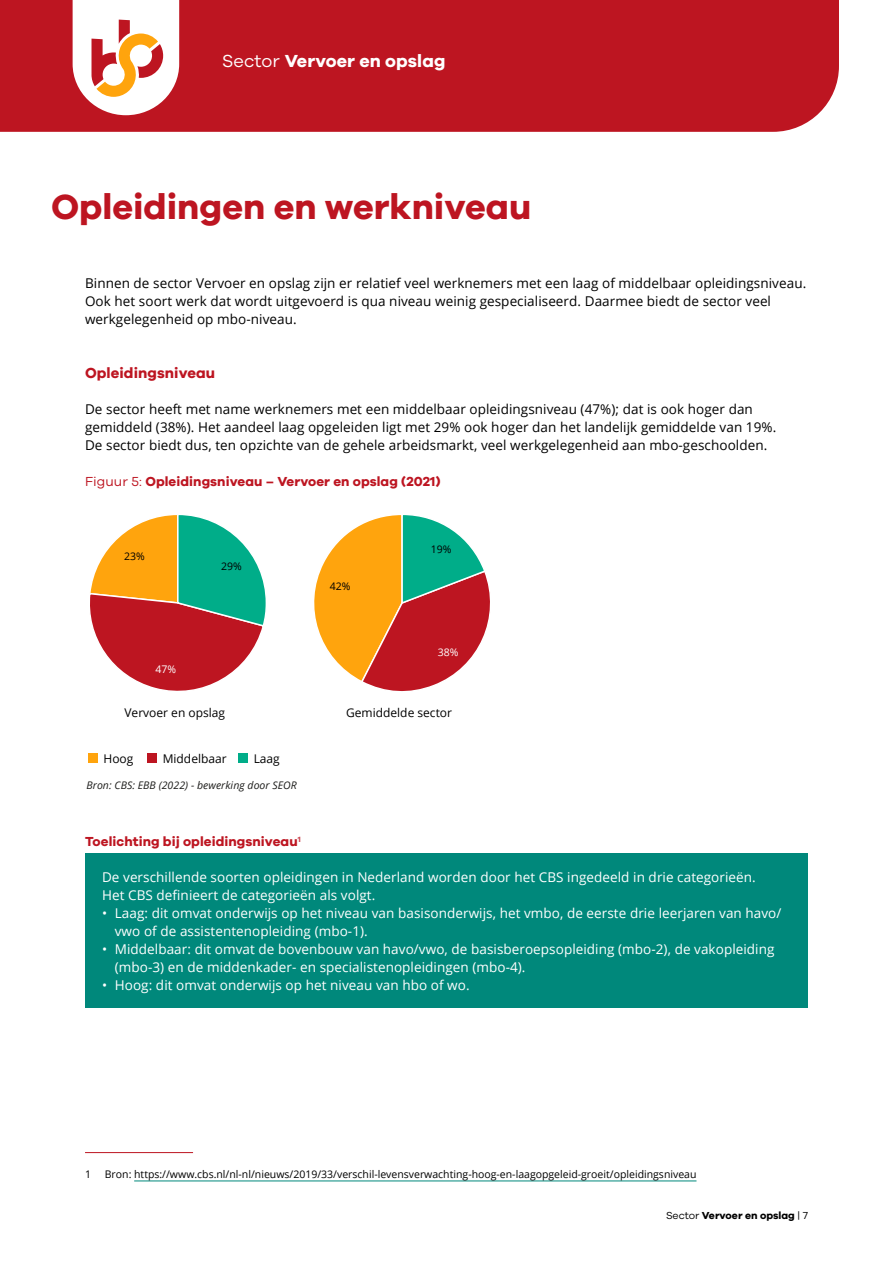
<style>
.page{position:relative;width:893px;height:1263px;background:#fff}
.page>*{position:absolute;margin:0;border:0;box-sizing:border-box;transform-origin:0 0}
.H2_HOOFDSTUKKOP{font:700 36px "Galano Grotesque";color:#bd1521}
.t1{font:700 18px "Galano Grotesque";letter-spacing:.005em;color:#fff}
.H3_PARAGRAAF{font:700 15px "Galano Grotesque";letter-spacing:.005em;color:#bd1521}
.P_BROOD{font:13.5px/18px "Open Sans";letter-spacing:.005em;color:#000}
.P_BROOD_zonder_witruimte{font:13.5px/18px "Open Sans";letter-spacing:.005em;color:#fff}
.KOP_FIGUUR_TABEL{font:700 13.5px "Galano Grotesque";letter-spacing:.005em;color:#bd1521}
.H3_KOP_KLEIN{font:700 13.5px "Galano Grotesque";letter-spacing:.005em;color:#bd1521}
.t2{font:12px "Open Sans";color:#000}
.VOETNOOT{font:10.5px "Open Sans";color:#000}
.t3{font:italic 10.5px "Open Sans";letter-spacing:.005em;color:#1d1d1b}
.t4{font:700 10.5px "Galano Grotesque";color:#000}
.t5{font:10.5px "Open Sans";color:#fff}
.s1{font-weight:400}
</style>
<div class="page">
<div style="left:0;top:0;width:839px;height:132px;background:#bd1521"></div>
<svg style="left:73px;top:0;width:106px;height:115px"></svg>
<svg style="left:90px;top:515px;width:176px;height:176px"></svg>
<svg style="left:314px;top:515px;width:176px;height:176px"></svg>
<div style="left:88px;top:754px;width:10px;height:9px;background:#ffa40d"></div>
<div style="left:147px;top:754px;width:10px;height:9px;background:#bd1521"></div>
<div style="left:238px;top:754px;width:10px;height:9px;background:#00ad89"></div>
<div style="left:85px;top:853px;width:723px;height:155px;background:#00887b"></div>
<hr style="left:85px;top:1152px;width:108px;height:1px;background:#bd1521">
<hr style="left:134px;top:1181px;width:562px;height:1px;background:#00887b">
<h2 class="t1" style="left:222px;top:50px;width:225px"><span class="s1">Sector</span> Vervoer en opslag</h2>
<h2 class="H2_HOOFDSTUKKOP" style="left:51px;top:184px;width:482px">Opleidingen en werkniveau</h2>
<p class="P_BROOD" style="left:85px;top:274px;width:723px">Binnen de sector Vervoer en opslag zijn er relatief veel werknemers met een laag of middelbaar opleidingsniveau.<br>Ook het soort werk dat wordt uitgevoerd is qua niveau weinig gespecialiseerd. Daarmee biedt de sector veel werkgelegenheid op mbo-niveau.</p>
<h3 class="H3_PARAGRAAF" style="left:85px;top:364px;width:132px">Opleidingsniveau</h3>
<p class="P_BROOD" style="left:85px;top:400px;width:693px">De sector heeft met name werknemers met een middelbaar opleidingsniveau (47%); dat is ook hoger dan gemiddeld (38%). Het aandeel laag opgeleiden ligt met 29% ook hoger dan het landelijk gemiddelde van 19%.<br>De sector biedt dus, ten opzichte van de gehele arbeidsmarkt, veel werkgelegenheid aan mbo-geschoolden.</p>
<p class="KOP_FIGUUR_TABEL" style="left:85px;top:473px;width:357px"><span class="s1">Figuur 5:</span> Opleidingsniveau – Vervoer en opslag (2021)</p>
<p class="VOETNOOT" style="left:124px;top:549px;width:22px">23%</p>
<p class="t5" style="left:156px;top:662px;width:22px">47%</p>
<p class="VOETNOOT" style="left:221px;top:559px;width:22px">29%</p>
<p class="VOETNOOT" style="left:330px;top:579px;width:22px">42%</p>
<p class="VOETNOOT" style="left:431px;top:542px;width:22px">19%</p>
<p class="t5" style="left:438px;top:645px;width:22px">38%</p>
<p class="t2" style="left:124px;top:705px;width:102px">Vervoer en opslag</p>
<p class="t2" style="left:346px;top:705px;width:107px">Gemiddelde sector</p>
<p class="t2" style="left:104px;top:751px;width:31px">Hoog</p>
<p class="t2" style="left:163px;top:751px;width:65px">Middelbaar</p>
<p class="t2" style="left:254px;top:751px;width:28px">Laag</p>
<p class="t3" style="left:86px;top:778px;width:212px">Bron: CBS: EBB (2022) - bewerking door SEOR</p>
<h3 class="H3_KOP_KLEIN" style="left:85px;top:833px;width:217px">Toelichting bij opleidingsniveau<sup>1</sup></h3>
<p class="P_BROOD_zonder_witruimte" style="left:102px;top:868px;width:655px">De verschillende soorten opleidingen in Nederland worden door het CBS ingedeeld in drie categorieën.<br>Het CBS definieert de categorieën als volgt.</p>
<p class="P_BROOD_zonder_witruimte" style="left:115px;top:904px;width:668px;text-indent:-13px">• Laag: dit omvat onderwijs op het niveau van basisonderwijs, het vmbo, de eerste drie leerjaren van havo/ vwo of de assistentenopleiding (mbo-1).</p>
<p class="P_BROOD_zonder_witruimte" style="left:115px;top:940px;width:661px;text-indent:-13px">• Middelbaar: dit omvat de bovenbouw van havo/vwo, de basisberoepsopleiding (mbo-2), de vakopleiding (mbo-3) en de middenkader- en specialistenopleidingen (mbo-4).</p>
<p class="P_BROOD_zonder_witruimte" style="left:102px;top:976px;width:369px">• Hoog: dit omvat onderwijs op het niveau van hbo of wo.</p>
<p class="VOETNOOT" style="left:85px;top:1167px;width:8px">1</p>
<p class="VOETNOOT" style="left:105px;top:1167px;width:593px">Bron: https://www.cbs.nl/nl-nl/nieuws/2019/33/verschil-levensverwachting-hoog-en-laagopgeleid-groeit/opleidingsniveau</p>
<p class="t4" style="left:666px;top:1208px;width:143px"><span class="s1">Sector</span> Vervoer en opslag <span class="s1">| 7</span></p>
</div>
